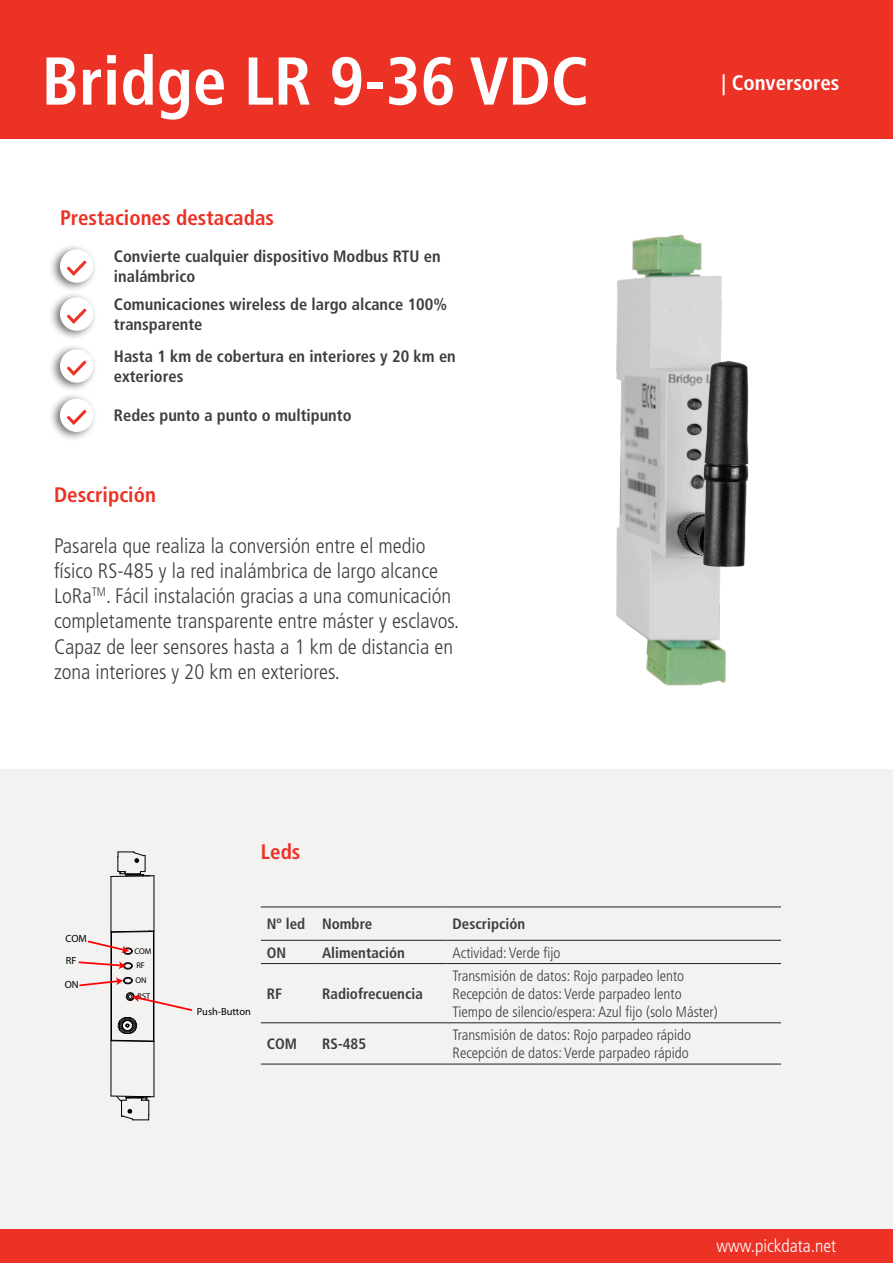
<style>
.page{position:relative;width:893px;height:1263px;background:#fff}
.page>*{position:absolute;margin:0;border:0;box-sizing:border-box;transform-origin:0 0}
.t1{font:700 condensed 67.5px "Frutiger LT Std";color:#fff}
.t2{font:300 condensed 21px/25.2px "Frutiger LT Std";color:#3e3e3f}
.t3{font:700 condensed 21px "Frutiger LT Std";color:#ec3125}
.t4{font:700 condensed 21px "Frutiger LT Std";color:#fff}
.t5{font:300 condensed 18px "Frutiger LT Std";color:#fff}
.t6{font:700 condensed 16.5px/19.8px "Frutiger LT Std";color:#3e3e3f}
.t7{font:300 condensed 15px "Frutiger LT Std";color:#3e3e3f}
.t8{font:700 condensed 15px "Frutiger LT Std";color:#3e3e3f}
.t9{font:10.35px/22px "Myriad Pro";color:#000}
.t10{font:8.25px/14px "Myriad Pro";color:#000}
</style>
<div class="page">
<div style="left:0;top:0;width:893px;height:139px;background:#ec3125"></div>
<div style="left:0;top:770px;width:893px;height:493px;background:#f2f2f1"></div>
<div style="left:49px;top:244px;width:49px;height:49px;background:#3e3e3f;opacity:.75"></div>
<div style="left:60px;top:249px;width:33px;height:34px;background:#fff;border-radius:50%"></div>
<svg style="left:67px;top:261px;width:19px;height:15px"></svg>
<div style="left:49px;top:292px;width:49px;height:49px;background:#3e3e3f;opacity:.75"></div>
<div style="left:60px;top:297px;width:33px;height:34px;background:#fff;border-radius:50%"></div>
<svg style="left:67px;top:309px;width:19px;height:15px"></svg>
<div style="left:49px;top:344px;width:49px;height:49px;background:#3e3e3f;opacity:.75"></div>
<div style="left:60px;top:349px;width:33px;height:34px;background:#fff;border-radius:50%"></div>
<svg style="left:67px;top:360px;width:19px;height:16px"></svg>
<div style="left:49px;top:393px;width:49px;height:49px;background:#3e3e3f;opacity:.75"></div>
<div style="left:60px;top:399px;width:33px;height:33px;background:#fff;border-radius:50%"></div>
<svg style="left:67px;top:410px;width:19px;height:15px"></svg>
<hr style="left:261px;top:963px;width:55px;height:1px;background:#231f20">
<hr style="left:316px;top:963px;width:130px;height:1px;background:#231f20">
<hr style="left:446px;top:963px;width:335px;height:1px;background:#231f20">
<hr style="left:261px;top:1022px;width:55px;height:1px;background:#231f20">
<hr style="left:261px;top:1064px;width:55px;height:1px;background:#231f20">
<hr style="left:316px;top:1022px;width:130px;height:1px;background:#231f20">
<hr style="left:446px;top:1022px;width:335px;height:1px;background:#231f20">
<hr style="left:316px;top:1064px;width:130px;height:1px;background:#231f20">
<hr style="left:446px;top:1064px;width:335px;height:1px;background:#231f20">
<hr style="left:261px;top:907px;width:55px;height:1px;background:#231f20">
<hr style="left:316px;top:907px;width:130px;height:1px;background:#231f20">
<hr style="left:446px;top:907px;width:335px;height:1px;background:#231f20">
<hr style="left:261px;top:940px;width:55px;height:1px;background:#231f20">
<hr style="left:316px;top:940px;width:130px;height:1px;background:#231f20">
<hr style="left:446px;top:940px;width:335px;height:1px;background:#231f20">
<div style="left:0;top:1230px;width:893px;height:33px;background:#ec3125"></div>
<hr style="left:111px;top:876px;width:1px;height:220px;background:#000">
<hr style="left:153px;top:931px;width:1px;height:110px;background:#000">
<hr style="left:154px;top:876px;width:1px;height:221px;background:#000">
<svg style="left:110px;top:930px;width:45px;height:3px"></svg>
<svg style="left:110px;top:851px;width:45px;height:26px"></svg>
<svg style="left:110px;top:1095px;width:45px;height:25px"></svg>
<div style="left:126px;top:992px;width:9px;height:9px;border:1px solid #000;border-radius:50%"></div>
<svg style="left:78px;top:939px;width:55px;height:31px"></svg>
<svg style="left:79px;top:976px;width:54px;height:11px"></svg>
<svg style="left:110px;top:994px;width:83px;height:49px"></svg>
<img style="left:616px;top:234px;width:133px;height:452px">
<p class="t1" style="left:41px;top:41px;width:548px">Bridge LR 9-36 VDC</p>
<p class="t3" style="left:60px;top:205px;width:216px">Prestaciones destacadas</p>
<p class="t6" style="left:114px;top:247px;width:328px">Convierte cualquier dispositivo Modbus RTU en inalámbrico</p>
<p class="t6" style="left:114px;top:295px;width:335px">Comunicaciones wireless de largo alcance 100% transparente</p>
<p class="t6" style="left:114px;top:347px;width:343px">Hasta 1 km de cobertura en interiores y 20 km en exteriores</p>
<p class="t6" style="left:114px;top:406px;width:239px">Redes punto a punto o multipunto</p>
<p class="t3" style="left:54px;top:483px;width:103px">Descripción</p>
<p class="t2" style="left:54px;top:533px;width:407px">Pasarela que realiza la conversión entre el medio físico RS-485 y la red inalámbrica de largo alcance LoRa<sup>TM</sup>. Fácil instalación gracias a una comunicación completamente transparente entre máster y esclavos.<br>Capaz de leer sensores hasta a 1 km de distancia en zona interiores y 20 km en exteriores.</p>
<p class="t3" style="left:261px;top:839px;width:41px">Leds</p>
<p class="t4" style="left:722px;top:70px;width:119px">| Conversores</p>
<p class="t9" style="left:66px;top:928px;width:23px">COM<br>RF</p>
<p class="t9" style="left:65px;top:974px;width:16px">ON</p>
<p class="t10" style="left:134px;top:944px;width:19px">COM<br>RF</p>
<p class="t10" style="left:135px;top:972px;width:16px;line-height:16.2px">ON<br>RST</p>
<p class="t9" style="left:197px;top:1000px;width:55px">Push-Button</p>
<p class="t8" style="left:267px;top:915px;width:40px">Nº led</p>
<p class="t8" style="left:322px;top:915px;width:52px">Nombre</p>
<p class="t8" style="left:452px;top:915px;width:74px">Descripción</p>
<p class="t8" style="left:267px;top:943px;width:21px">ON</p>
<p class="t8" style="left:322px;top:943px;width:84px">Alimentación</p>
<p class="t7" style="left:452px;top:944px;width:110px">Actividad: Verde fijo</p>
<p class="t8" style="left:267px;top:985px;width:17px">RF</p>
<p class="t8" style="left:322px;top:985px;width:102px">Radiofrecuencia</p>
<p class="t7" style="left:452px;top:967px;width:233px">Transmisión de datos: Rojo parpadeo lento</p>
<p class="t7" style="left:452px;top:985px;width:231px">Recepción de datos: Verde parpadeo lento</p>
<p class="t7" style="left:452px;top:1003px;width:267px">Tiempo de silencio/espera: Azul fijo (solo Máster)</p>
<p class="t8" style="left:267px;top:1035px;width:32px">COM</p>
<p class="t8" style="left:322px;top:1035px;width:45px">RS-485</p>
<p class="t7" style="left:452px;top:1026px;width:240px">Transmisión de datos: Rojo parpadeo rápido</p>
<p class="t7" style="left:452px;top:1044px;width:238px">Recepción de datos: Verde parpadeo rápido</p>
<p class="t5" style="left:716px;top:1236px;width:121px">www.pickdata.net</p>
</div>
